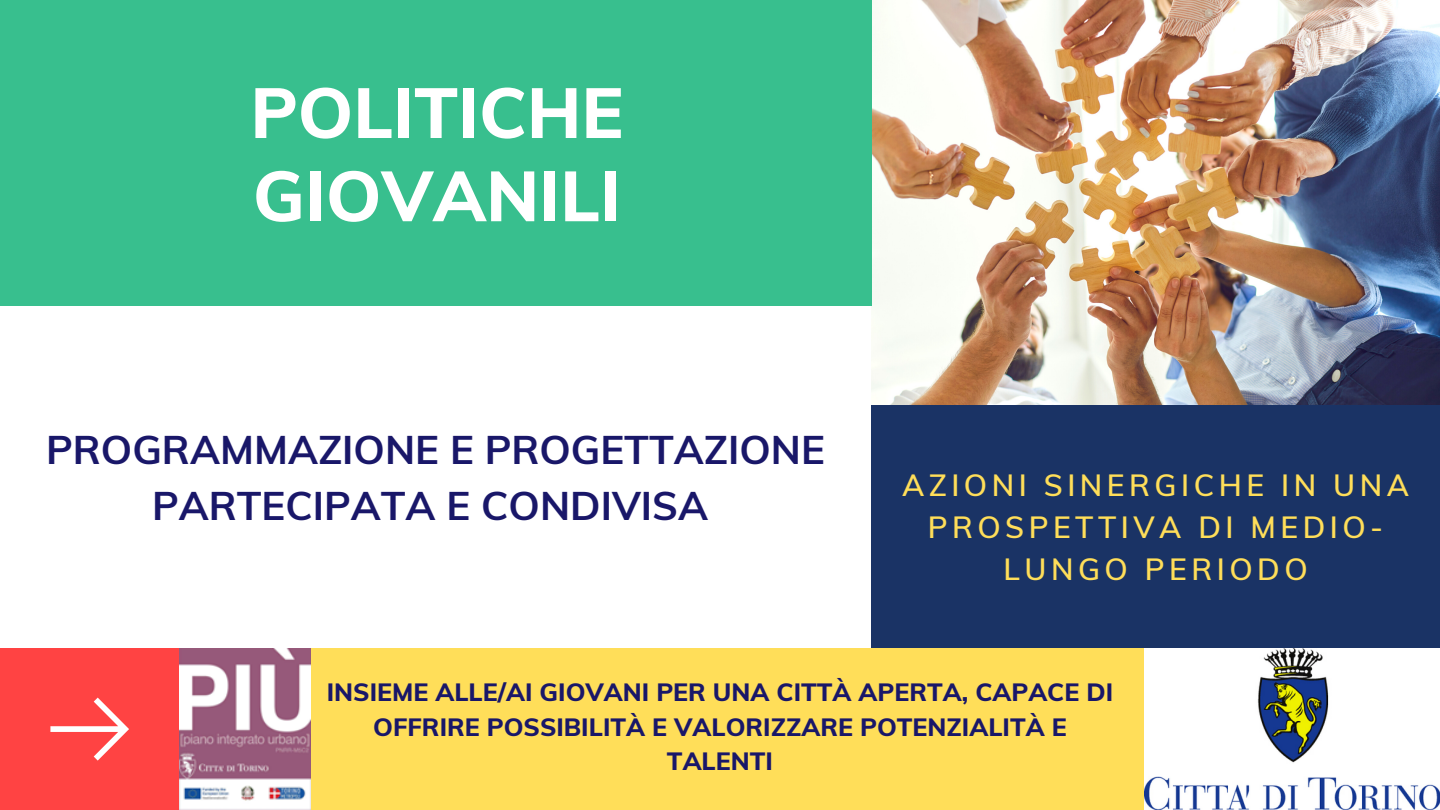
<style>
.page{position:relative;width:1440px;height:810px;background:#fff}
.page>*{position:absolute;margin:0;border:0;box-sizing:border-box;transform-origin:0 0}
.t1{font:800 70px/83.2px "Muli";color:#fff}
.t2{font:700 40px/55.5px "Muli";color:#191769;text-align:center}
.t3{font:600 30px/42px "Muli";letter-spacing:.15em;color:#ffde59;text-align:center}
.t4{font:800 25px/34.5px "Muli";color:#191769;text-align:center}
</style>
<div class="page">
<div style="left:871px;top:405px;width:569px;height:243px;background:#1a3365"></div>
<img style="left:871px;top:0;width:569px;height:405px">
<div style="left:0;top:0;width:871px;height:306px;background:#38bf8e"></div>
<div style="left:0;top:648px;width:1440px;height:162px;background:#ffde59"></div>
<div style="left:0;top:648px;width:179px;height:162px;background:#ff4343"></div>
<svg style="left:50px;top:698px;width:79px;height:63px"></svg>
<img style="left:179px;top:648px;width:132px;height:162px">
<img style="left:1145px;top:648px;width:295px;height:162px">
<h1 class="t1" style="left:250px;top:70px;width:374px">POLITICHE<br>GIOVANILI</h1>
<h2 class="t2" style="left:46px;top:421px;width:780px">PROGRAMMAZIONE E PROGETTAZIONE<br>PARTECIPATA E CONDIVISA</h2>
<p class="t3" style="left:902px;top:463px;width:508px">AZIONI SINERGICHE IN UNA<br>PROSPETTIVA DI MEDIO-<br>LUNGO PERIODO</p>
<p class="t4" style="left:327px;top:675px;width:788px">INSIEME ALLE/AI GIOVANI PER UNA CITTÀ APERTA, CAPACE DI<br>OFFRIRE POSSIBILITÀ E VALORIZZARE POTENZIALITÀ E<br>TALENTI</p>
</div>
